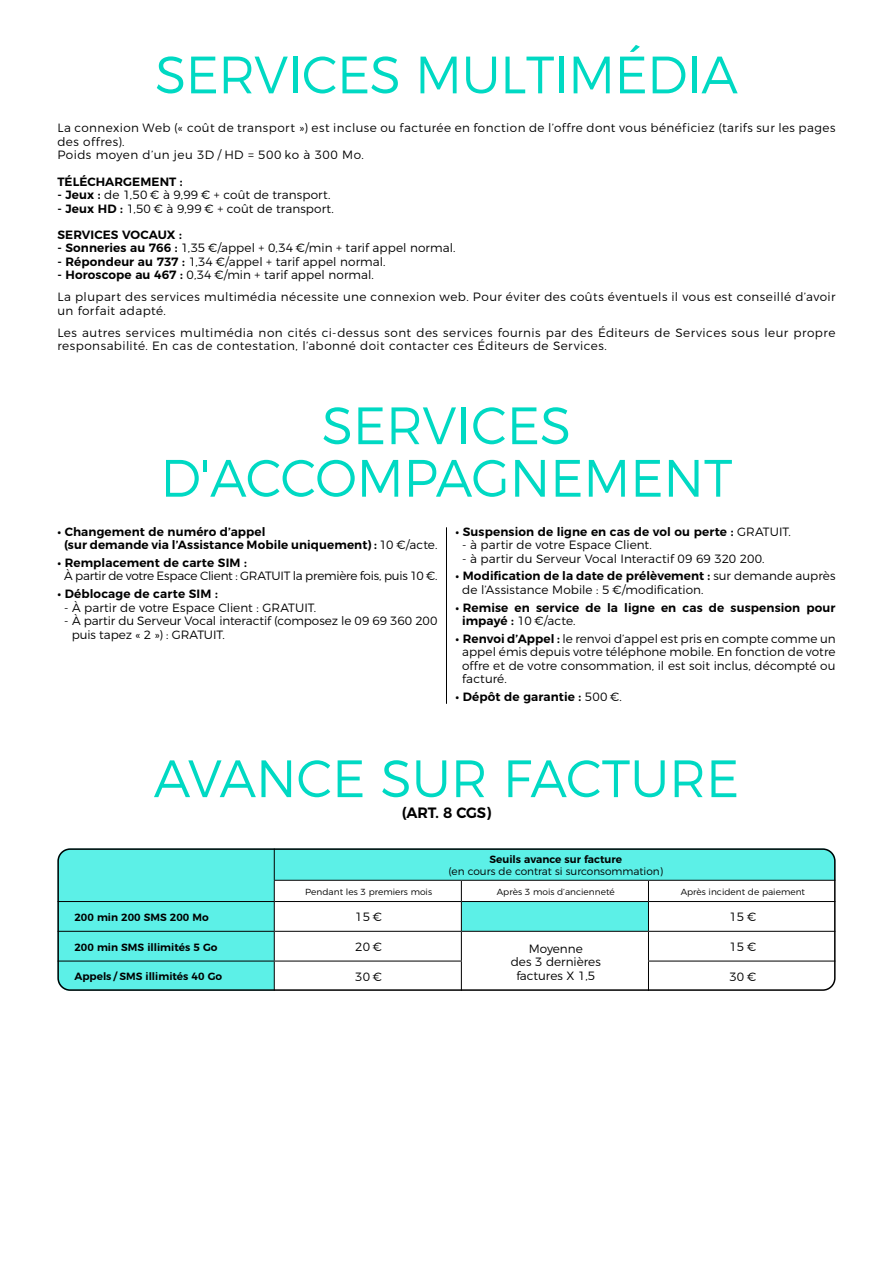
<style>
.page{position:relative;width:893px;height:1263px;background:#fff}
.page>*{position:absolute;margin:0;border:0;box-sizing:border-box;transform-origin:0 0}
.t1{font:300 52.5px/52.5px "Montserrat";letter-spacing:-.01em;color:#00d9c3;text-align:center}
.t2{font:600 15px "Montserrat";letter-spacing:-.01em;color:#000}
.t3{font:300 12px/13.5px "Montserrat";letter-spacing:.025em;color:#000}
.t4{font:300 12px/13.5px "Montserrat";letter-spacing:.005em;color:#000}
.t5{font:600 12px/13.5px "Montserrat";letter-spacing:.01em;color:#000}
.t6{font:300 12px/13.5px "Montserrat";letter-spacing:-.005em;color:#000}
.t7{font:300 12px "Montserrat";letter-spacing:-.02em;color:#000}
.t8{font:300 12px/13.5px "Montserrat";color:#000;text-align:center}
.t9{font:600 10.5px "Montserrat";color:#000}
.t10{font:300 10.5px "Montserrat";color:#000}
.t11{font:300 8.85px "Montserrat";color:#000}
.s1{font-weight:600}
.s2{font-weight:300}
</style>
<div class="page">
<hr style="left:446px;top:527px;width:1px;height:177px;background:#000">
<div style="left:60px;top:851px;width:773px;height:137px;background:#5cf0e7"></div>
<svg style="left:275px;top:881px;width:558px;height:107px"></svg>
<hr style="left:274px;top:848px;width:1px;height:32px;background:#000">
<hr style="left:274px;top:880px;width:187px;height:1px;background:#000">
<hr style="left:461px;top:880px;width:187px;height:1px;background:#000">
<hr style="left:648px;top:880px;width:188px;height:1px;background:#000">
<hr style="left:57px;top:901px;width:217px;height:1px;background:#000">
<hr style="left:461px;top:901px;width:187px;height:1px;background:#000">
<hr style="left:648px;top:901px;width:188px;height:1px;background:#000">
<hr style="left:57px;top:931px;width:217px;height:1px;background:#000">
<hr style="left:274px;top:931px;width:187px;height:1px;background:#000">
<hr style="left:648px;top:931px;width:188px;height:1px;background:#000">
<svg style="left:648px;top:881px;width:1px;height:80px"></svg>
<hr style="left:57px;top:961px;width:217px;height:1px;background:#000">
<hr style="left:274px;top:961px;width:188px;height:1px;background:#000">
<hr style="left:274px;top:961px;width:1px;height:30px;background:#000">
<hr style="left:461px;top:961px;width:1px;height:30px;background:#000">
<hr style="left:648px;top:961px;width:188px;height:1px;background:#000">
<hr style="left:648px;top:961px;width:1px;height:30px;background:#000">
<hr style="left:274px;top:901px;width:187px;height:1px;background:#000">
<svg style="left:274px;top:881px;width:1px;height:80px"></svg>
<svg style="left:461px;top:881px;width:1px;height:80px"></svg>
<hr style="left:461px;top:931px;width:187px;height:1px;background:#000">
<div style="left:57px;top:848px;width:779px;height:143px;border:2px solid #000;border-radius:12px"></div>
<h1 class="t1" style="left:155px;top:44px;width:584px">SERVICES MULTIMÉDIA</h1>
<p class="t3" style="left:57px;top:120px;width:780px">La connexion Web (« coût de transport ») est incluse ou facturée en fonction de l’offre dont vous bénéficiez (tarifs sur les pages des offres).<br>Poids moyen d’un jeu 3D / HD = 500 ko à 300 Mo.</p>
<p class="t5" style="left:57px;top:174px;width:127px">TÉLÉCHARGEMENT :</p>
<p class="t4" style="left:57px;top:187px;width:274px"><span class="s1">- Jeux :</span> de 1,50 € à 9,99 € + coût de transport.</p>
<p class="t4" style="left:57px;top:194px;width:278px;line-height:26.2px"><span class="s1">- Jeux HD :</span> 1,50 € à 9,99 € + coût de transport.<br><span class="s1">SERVICES VOCAUX :</span></p>
<p class="t4" style="left:57px;top:240px;width:400px"><span class="s1">- Sonneries au 766 :</span> 1,35 €/appel + 0,34 €/min + tarif appel normal.</p>
<p class="t4" style="left:57px;top:254px;width:330px"><span class="s1">- Répondeur au 737 :</span> 1,34 €/appel + tarif appel normal.</p>
<p class="t3" style="left:57px;top:263px;width:780px;line-height:22px"><span class="s1">- Horoscope au 467 :</span> 0,34 €/min + tarif appel normal.<br>La plupart des services multimédia nécessite une connexion web. Pour éviter des coûts éventuels il vous est conseillé d’avoir</p>
<p class="t3" style="left:57px;top:299px;width:779px;line-height:22px">un forfait adapté.<br>Les autres services multimédia non cités ci-dessus sont des services fournis par des Éditeurs de Services sous leur propre</p>
<p class="t3" style="left:57px;top:338px;width:551px">responsabilité. En cas de contestation, l’abonné doit contacter ces Éditeurs de Services.</p>
<h1 class="t1" style="left:161px;top:395px;width:573px">SERVICES<br>D'ACCOMPAGNEMENT</h1>
<p class="t5" style="left:64px;top:524px;width:375px;text-indent:-7px">• Changement de numéro d’appel<br>(sur demande via l’Assistance Mobile uniquement) : <span class="s2">10 €/acte.</span></p>
<p class="t5" style="left:57px;top:555px;width:191px">• Remplacement de carte SIM :</p>
<p class="t7" style="left:64px;top:567px;width:375px">À partir de votre Espace Client : GRATUIT la première fois, puis 10 €.</p>
<p class="t5" style="left:57px;top:586px;width:162px">• Déblocage de carte SIM :</p>
<p class="t4" style="left:64px;top:600px;width:254px">- À partir de votre Espace Client : GRATUIT.</p>
<p class="t6" style="left:72px;top:613px;width:367px;text-indent:-8px">- À partir du Serveur Vocal interactif (composez le 09 69 360 200 puis tapez « 2 ») : GRATUIT.</p>
<p class="t5" style="left:455px;top:524px;width:337px">• Suspension de ligne en cas de vol ou perte : <span class="s2">GRATUIT.</span></p>
<p class="t4" style="left:462px;top:537px;width:191px">- à partir de votre Espace Client.</p>
<p class="t4" style="left:462px;top:551px;width:304px">- à partir du Serveur Vocal Interactif 09 69 320 200.</p>
<p class="t4" style="left:462px;top:568px;width:375px;text-indent:-7px"><span class="s1">• Modification de la date de prélèvement :</span> sur demande auprès de l’Assistance Mobile : 5 €/modification.</p>
<p class="t5" style="left:462px;top:600px;width:375px;text-indent:-7px">• Remise en service de la ligne en cas de suspension pour impayé : <span class="s2">10 €/acte.</span></p>
<p class="t3" style="left:462px;top:631px;width:375px;text-align:justify;text-indent:-7px"><span class="s1">• Renvoi d’Appel :</span> le renvoi d’appel est pris en compte comme un appel émis depuis votre téléphone mobile. En fonction de votre offre et de votre consommation, il est soit inclus, décompté ou facturé.</p>
<p class="t5" style="left:455px;top:689px;width:168px">• Dépôt de garantie : <span class="s2">500 €.</span></p>
<h1 class="t1" style="left:154px;top:748px;width:587px">AVANCE SUR FACTURE</h1>
<p class="t2" style="left:402px;top:801px;width:91px">(ART. 8 CGS)</p>
<p class="t9" style="left:489px;top:850px;width:134px">Seuils avance sur facture</p>
<p class="t10" style="left:448px;top:863px;width:216px">(en cours de contrat si surconsommation)</p>
<p class="t11" style="left:305px;top:884px;width:128px">Pendant les 3 premiers mois</p>
<p class="t11" style="left:497px;top:884px;width:119px">Après 3 mois d’ancienneté</p>
<p class="t11" style="left:681px;top:884px;width:126px">Après incident de paiement</p>
<p class="t9" style="left:74px;top:908px;width:136px">200 min 200 SMS 200 Mo</p>
<p class="t3" style="left:355px;top:909px;width:28px">15 €</p>
<p class="t3" style="left:729px;top:909px;width:28px">15 €</p>
<p class="t9" style="left:74px;top:938px;width:145px">200 min SMS illimités 5 Go</p>
<p class="t3" style="left:355px;top:939px;width:28px">20 €</p>
<p class="t8" style="left:511px;top:940px;width:91px">Moyenne<br>des 3 dernières factures X 1,5</p>
<p class="t3" style="left:729px;top:939px;width:28px">15 €</p>
<p class="t9" style="left:74px;top:968px;width:149px">Appels / SMS illimités 40 Go</p>
<p class="t3" style="left:355px;top:969px;width:28px">30 €</p>
<p class="t3" style="left:729px;top:969px;width:28px">30 €</p>
</div>
